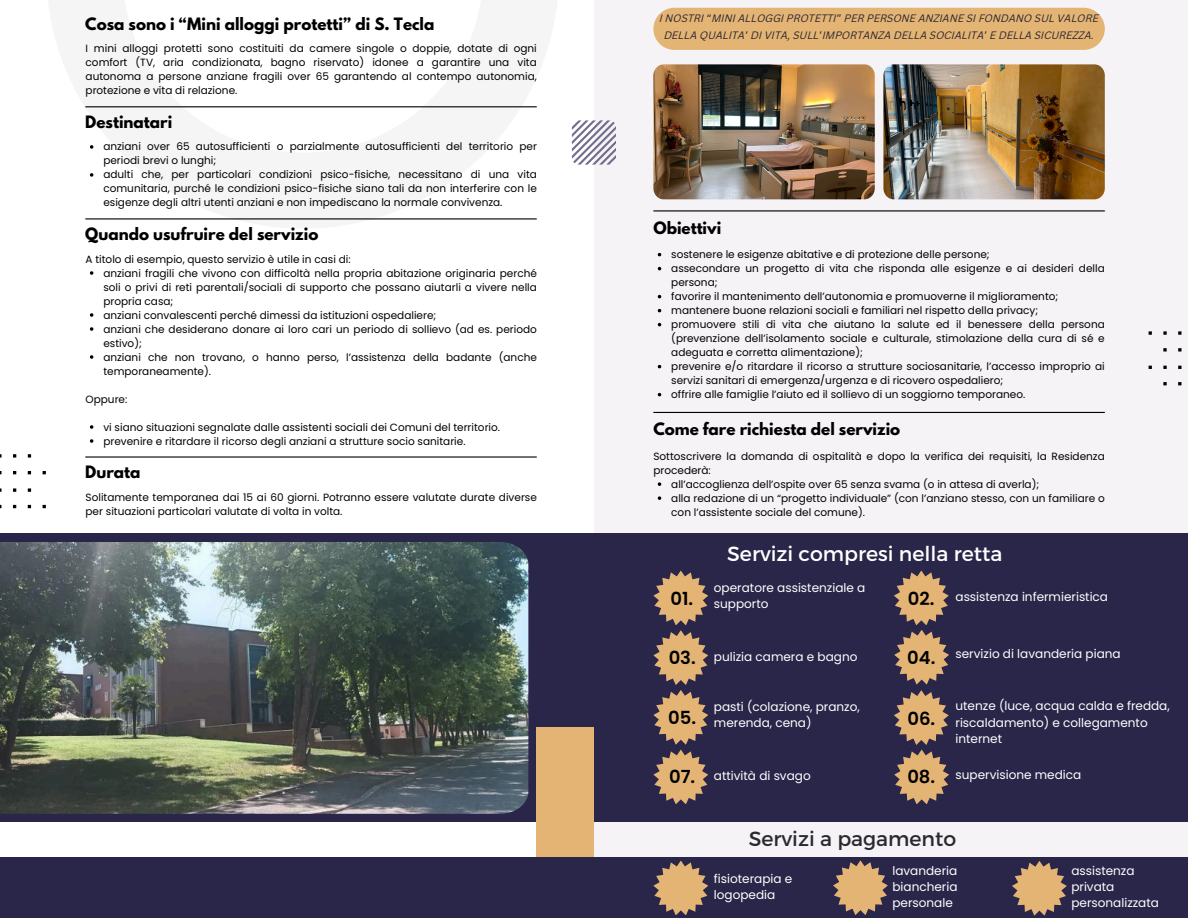
<style>
.page{position:relative;width:1188px;height:918px;background:#fff}
.page>*{position:absolute;margin:0;border:0;box-sizing:border-box;transform-origin:0 0}
.t1{font:20.4px "Montserrat";color:#fff}
.t2{font:20.4px "Montserrat";color:#2c2830}
.t3{font:600 18px "Poppins";color:#000}
.t4{font:700 15.15px "League Spartan";color:#000}
.t5{font:12px/16px "Poppins";color:#fff}
.t6{font:10.5px/14px "Poppins";color:#000}
.t7{font:italic 10.5px/16.8px "Canva Sans";color:#2c2830;text-align:center}
.s1{font-family:"Noto Sans Gurmukhi";font-style:normal}
</style>
<div class="page">
<div style="left:594px;top:0;width:594px;height:918px;background:#f5f3f5"></div>
<div style="left:0;top:534px;width:1188px;height:288px;background:#29264a"></div>
<img style="left:0;top:542px;width:528px;height:272px">
<svg style="left:85px;top:107px;width:452px;height:113px;fill:#f5f5f5"></svg>
<div style="left:537px;top:727px;width:57px;height:191px;background:#e4b475"></div>
<div style="left:653px;top:8px;width:452px;height:42px;background:#e4b475;border-radius:21px"></div>
<hr style="left:85px;top:456px;width:452px;height:2px;background:#000">
<hr style="left:85px;top:106px;width:452px;height:1px;background:#000">
<img style="left:653px;top:64px;width:222px;height:135px;border-radius:11px">
<img style="left:883px;top:64px;width:222px;height:135px;border-radius:11px">
<hr style="left:653px;top:210px;width:452px;height:1px;background:#000">
<svg style="left:572px;top:120px;width:44px;height:44px"></svg>
<svg style="left:1149px;top:331px;width:33px;height:54px"></svg>
<svg style="left:0;top:454px;width:46px;height:54px"></svg>
<svg style="left:90px;top:145px;width:3px;height:4px"></svg>
<svg style="left:90px;top:173px;width:3px;height:4px"></svg>
<svg style="left:653px;top:571px;width:55px;height:233px"></svg>
<svg style="left:894px;top:571px;width:55px;height:233px"></svg>
<div style="left:0;top:858px;width:1188px;height:60px;background:#29264a"></div>
<svg style="left:653px;top:861px;width:55px;height:54px"></svg>
<svg style="left:833px;top:860px;width:55px;height:55px"></svg>
<svg style="left:1012px;top:861px;width:55px;height:55px"></svg>
<svg style="left:658px;top:482px;width:3px;height:4px"></svg>
<svg style="left:658px;top:496px;width:3px;height:4px"></svg>
<svg style="left:90px;top:271px;width:3px;height:4px"></svg>
<svg style="left:90px;top:313px;width:3px;height:4px"></svg>
<svg style="left:90px;top:327px;width:3px;height:4px"></svg>
<svg style="left:90px;top:355px;width:3px;height:4px"></svg>
<svg style="left:90px;top:425px;width:3px;height:4px"></svg>
<svg style="left:90px;top:439px;width:3px;height:4px"></svg>
<hr style="left:653px;top:412px;width:452px;height:1px;background:#000">
<hr style="left:85px;top:218px;width:452px;height:1px;background:#000">
<p class="t4" style="left:85px;top:16px;width:351px">Cosa sono i “Mini alloggi protetti” di S. Tecla</p>
<p class="t6" style="left:86px;top:42px;width:453px;text-align:justify">I mini alloggi protetti sono costituiti da camere singole o doppie, dotate di ogni comfort (TV, aria condizionata, bagno riservato) idonee a garantire una vita autonoma a persone anziane fragili over 65 garantendo al contempo autonomia, protezione e vita di relazione.</p>
<p class="t4" style="left:85px;top:114px;width:89px">Destinatari</p>
<h3 class="t6" style="left:103px;top:140px;width:435px">anziani over 65 autosufficienti o parzialmente autosufficienti del territorio per periodi brevi o lunghi;</h3>
<p class="t6" style="left:103px;top:168px;width:435px;text-align:justify">adulti che, per particolari condizioni psico-fisiche, necessitano di una vita comunitaria, purché le condizioni psico-fisiche siano tali da non interferire con le esigenze degli altri utenti anziani e non impediscano la normale convivenza.</p>
<h2 class="t4" style="left:85px;top:226px;width:235px">Quando usufruire del servizio</h2>
<h2 class="t6" style="left:86px;top:252px;width:267px">A titolo di esempio, questo servizio è utile in casi di:</h2>
<h4 class="t6" style="left:103px;top:266px;width:435px;text-align:justify">anziani fragili che vivono con difficoltà nella propria abitazione originaria perché soli o privi di reti parentali/sociali di supporto che possano aiutarli a vivere nella propria casa;</h4>
<h2 class="t6" style="left:103px;top:308px;width:334px">anziani convalescenti perché dimessi da istituzioni ospedaliere;</h2>
<h4 class="t6" style="left:103px;top:322px;width:435px">anziani che desiderano donare ai loro cari un periodo di sollievo (ad es. periodo estivo);</h4>
<h2 class="t6" style="left:103px;top:350px;width:435px">anziani che non trovano, o hanno perso, l’assistenza della badante (anche temporaneamente).</h2>
<h4 class="t6" style="left:86px;top:392px;width:43px">Oppure:</h4>
<h2 class="t6" style="left:103px;top:420px;width:398px">vi siano situazioni segnalate dalle assistenti sociali dei Comuni del territorio.</h2>
<h4 class="t6" style="left:103px;top:434px;width:364px">prevenire e ritardare il ricorso degli anziani a strutture socio sanitarie.</h4>
<p class="t4" style="left:85px;top:465px;width:57px">Durata</p>
<p class="t6" style="left:86px;top:490px;width:453px">Solitamente temporanea dai 15 ai 60 giorni. Potranno essere valutate durate diverse per situazioni particolari valutate di volta in volta.</p>
<h3 class="t7" style="left:659px;top:11px;width:441px">I NOSTRI <span class="s1">“</span>MINI ALLOGGI PROTETTI<span class="s1">”</span> PER PERSONE ANZIANE SI FONDANO SUL VALORE<br>DELLA QUALITA<span class="s1">’</span> DI VITA, SULL<span class="s1">’</span>IMPORTANZA DELLA SOCIALITA<span class="s1">’</span> E DELLA SICUREZZA.</h3>
<p class="t4" style="left:653px;top:220px;width:69px">Obiettivi</p>
<p class="t6" style="left:671px;top:247px;width:320px">sostenere le esigenze abitative e di protezione delle persone;</p>
<p class="t6" style="left:671px;top:261px;width:435px">assecondare un progetto di vita che risponda alle esigenze e ai desideri della persona;</p>
<p class="t6" style="left:671px;top:289px;width:389px">favorire il mantenimento dell’autonomia e promuoverne il miglioramento;</p>
<h3 class="t6" style="left:671px;top:303px;width:369px">mantenere buone relazioni sociali e familiari nel rispetto della privacy;</h3>
<p class="t6" style="left:671px;top:317px;width:435px;text-align:justify">promuovere stili di vita che aiutano la salute ed il benessere della persona (prevenzione dell’isolamento sociale e culturale, stimolazione della cura di sé e adeguata e corretta alimentazione);</p>
<p class="t6" style="left:671px;top:359px;width:435px">prevenire e/o ritardare il ricorso a strutture sociosanitarie, l’accesso improprio ai servizi sanitari di emergenza/urgenza e di ricovero ospedaliero;</p>
<p class="t6" style="left:671px;top:387px;width:356px">offrire alle famiglie l’aiuto ed il sollievo di un soggiorno temporaneo.</p>
<h2 class="t4" style="left:653px;top:422px;width:248px">Come fare richiesta del servizio</h2>
<h4 class="t6" style="left:653px;top:449px;width:453px">Sottoscrivere la domanda di ospitalità e dopo la verifica dei requisiti, la Residenza procederà:</h4>
<h2 class="t6" style="left:671px;top:477px;width:370px">all’accoglienza dell’ospite over 65 senza svama (o in attesa di averla);</h2>
<h4 class="t6" style="left:671px;top:491px;width:435px">alla redazione di un “progetto individuale” (con l’anziano stesso, con un familiare o con l’assistente sociale del comune).</h4>
<p class="t1" style="left:727px;top:540px;width:277px">Servizi compresi nella retta</p>
<h1 class="t3" style="left:908px;top:586px;width:28px">02.</h1>
<p class="t5" style="left:956px;top:589px;width:154px">assistenza infermieristica</p>
<p class="t3" style="left:671px;top:586px;width:24px">01.</p>
<h5 class="t5" style="left:714px;top:580px;width:153px">operatore assistenziale a supporto</h5>
<h3 class="t3" style="left:669px;top:646px;width:29px">03.</h3>
<p class="t5" style="left:714px;top:648px;width:145px">pulizia camera e bagno</p>
<p class="t3" style="left:907px;top:645px;width:30px">04.</p>
<p class="t5" style="left:956px;top:645px;width:167px">servizio di lavanderia piana</p>
<p class="t3" style="left:668px;top:705px;width:29px">05.</p>
<p class="t5" style="left:714px;top:698px;width:147px">pasti (colazione, pranzo, merenda, cena)</p>
<p class="t3" style="left:907px;top:706px;width:29px">06.</p>
<p class="t5" style="left:956px;top:698px;width:216px">utenze (luce, acqua calda e fredda, riscaldamento) e collegamento internet</p>
<p class="t3" style="left:669px;top:764px;width:28px">07.</p>
<p class="t5" style="left:714px;top:768px;width:98px">attività di svago</p>
<h3 class="t3" style="left:907px;top:764px;width:29px">08.</h3>
<p class="t5" style="left:956px;top:766px;width:127px">supervisione medica</p>
<p class="t2" style="left:749px;top:825px;width:209px">Servizi a pagamento</p>
<h1 class="t5" style="left:714px;top:871px;width:80px">fisioterapia e logopedia</h1>
<h2 class="t5" style="left:892px;top:863px;width:67px;text-align:justify">lavanderia biancheria personale</h2>
<h4 class="t5" style="left:1071px;top:863px;width:89px">assistenza privata personalizzata</h4>
</div>
